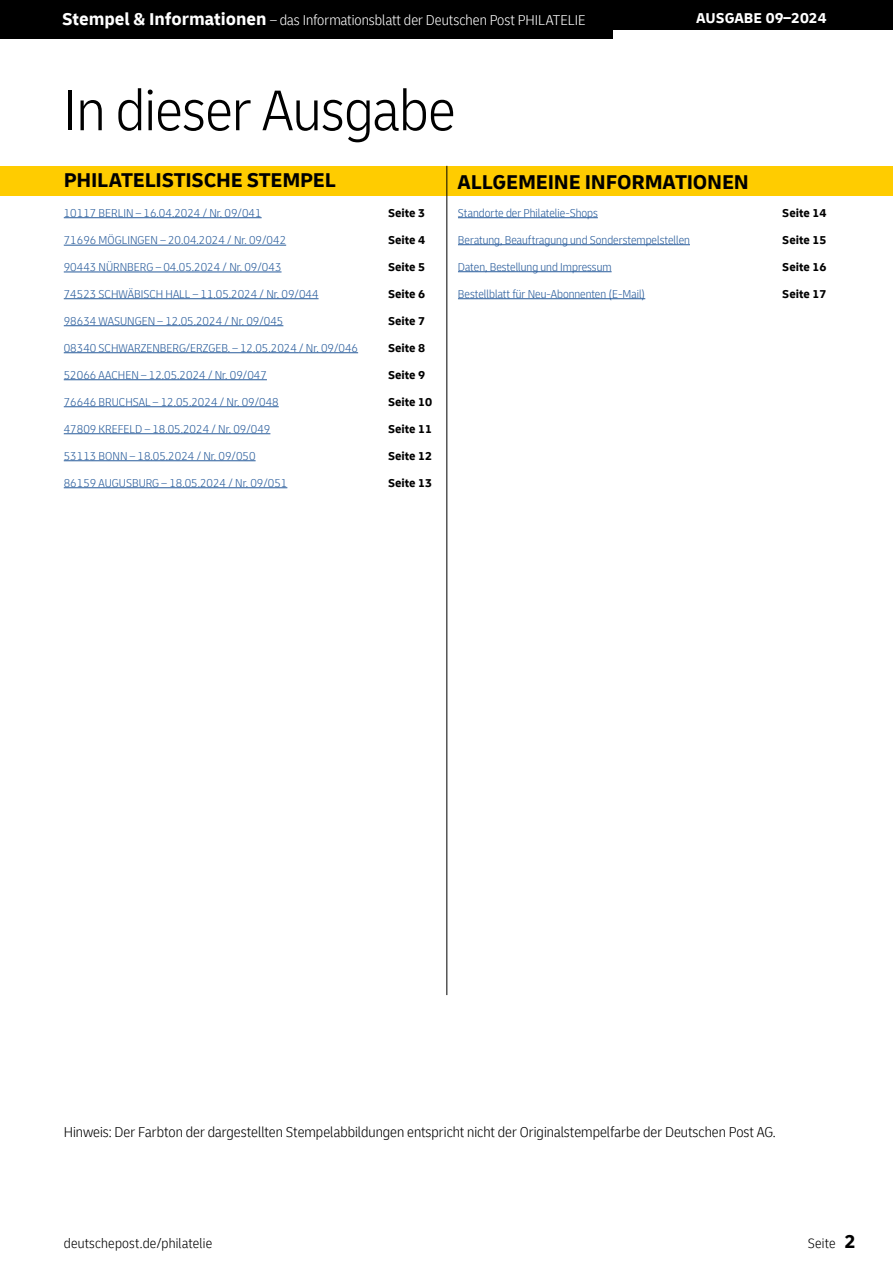
<style>
.page{position:relative;width:893px;height:1263px;background:#fff}
.page>*{position:absolute;margin:0;border:0;box-sizing:border-box;transform-origin:0 0}
.t1{font:300 condensed 60px "Delivery";letter-spacing:-.01em;color:#000}
.t2{font:700 21px "Delivery";letter-spacing:-.01em;color:#000}
.t3{font:300 condensed 15px "Delivery";color:#000}
.t4{font:300 condensed 15px "Delivery";color:#fff}
.t5{font:700 15px "Delivery";color:#fff}
.t6{font:300 condensed 14.25px "Delivery";letter-spacing:.015em;color:#000}
.t7{font:300 condensed 12px "Delivery";color:#275b9b}
.t8{font:700 12px "Delivery";color:#000}
.s1{font-weight:700;font-stretch:normal;font-size:18px}
.s2{font-weight:700;font-stretch:normal;font-size:19.5px}
</style>
<div class="page">
<div style="left:0;top:0;width:893px;height:30px;background:#000"></div>
<div style="left:0;top:0;width:612px;height:38px;background:#000"></div>
<div style="left:0;top:166px;width:446px;height:30px;background:#fc0"></div>
<div style="left:446px;top:166px;width:447px;height:30px;background:#fc0"></div>
<hr style="left:447px;top:166px;width:1px;height:829px;background:#000">
<hr style="left:64px;top:217px;width:198px;height:1px;background:#275b9b">
<hr style="left:64px;top:298px;width:255px;height:1px;background:#275b9b">
<hr style="left:64px;top:325px;width:219px;height:1px;background:#275b9b">
<hr style="left:64px;top:352px;width:294px;height:1px;background:#275b9b">
<hr style="left:64px;top:379px;width:203px;height:1px;background:#275b9b">
<hr style="left:64px;top:406px;width:215px;height:1px;background:#275b9b">
<hr style="left:64px;top:433px;width:206px;height:1px;background:#275b9b">
<hr style="left:64px;top:460px;width:192px;height:1px;background:#275b9b">
<hr style="left:64px;top:487px;width:223px;height:1px;background:#275b9b">
<hr style="left:458px;top:217px;width:140px;height:1px;background:#275b9b">
<hr style="left:458px;top:244px;width:232px;height:1px;background:#275b9b">
<hr style="left:458px;top:271px;width:154px;height:1px;background:#275b9b">
<hr style="left:458px;top:298px;width:187px;height:1px;background:#275b9b">
<hr style="left:64px;top:245px;width:222px;height:1px;background:#275b9b">
<hr style="left:64px;top:272px;width:218px;height:1px;background:#275b9b">
<p class="t4" style="left:62px;top:12px;width:525px"><span class="s1">Stempel &amp; Informationen</span> – das Informationsblatt der Deutschen Post PHILATELIE</p>
<p class="t5" style="left:696px;top:9px;width:132px">AUSGABE 09–2024</p>
<h1 class="t1" style="left:64px;top:75px;width:393px">In dieser Ausgabe</h1>
<h2 class="t2" style="left:64px;top:167px;width:274px">PHILATELISTISCHE STEMPEL</h2>
<p class="t7" style="left:64px;top:206px;width:199px">10117 BERLIN – 16.04.2024 / Nr. 09/041</p>
<h2 class="t2" style="left:458px;top:169px;width:293px">ALLGEMEINE INFORMATIONEN</h2>
<p class="t8" style="left:388px;top:205px;width:39px">Seite 3</p>
<p class="t8" style="left:388px;top:232px;width:39px">Seite 4</p>
<p class="t8" style="left:388px;top:259px;width:39px">Seite 5</p>
<p class="t8" style="left:388px;top:286px;width:39px">Seite 6</p>
<p class="t8" style="left:388px;top:313px;width:39px">Seite 7</p>
<p class="t8" style="left:388px;top:340px;width:39px">Seite 8</p>
<p class="t8" style="left:388px;top:367px;width:39px">Seite 9</p>
<p class="t8" style="left:388px;top:394px;width:46px">Seite 10</p>
<p class="t8" style="left:388px;top:421px;width:46px">Seite 11</p>
<p class="t8" style="left:388px;top:448px;width:46px">Seite 12</p>
<p class="t8" style="left:388px;top:475px;width:46px">Seite 13</p>
<p class="t7" style="left:458px;top:206px;width:141px">Standorte der Philatelie-Shops</p>
<p class="t7" style="left:458px;top:233px;width:233px">Beratung, Beauftragung und Sonderstempelstellen</p>
<p class="t7" style="left:458px;top:260px;width:155px">Daten, Bestellung und Impressum</p>
<p class="t7" style="left:458px;top:287px;width:189px">Bestellblatt für Neu-Abonnenten (E-Mail)</p>
<p class="t7" style="left:64px;top:233px;width:224px">71696 MÖGLINGEN – 20.04.2024 / Nr. 09/042</p>
<p class="t7" style="left:64px;top:260px;width:219px">90443 NÜRNBERG – 04.05.2024 / Nr. 09/043</p>
<p class="t7" style="left:64px;top:287px;width:256px">74523 SCHWÄBISCH HALL – 11.05.2024 / Nr. 09/044</p>
<p class="t7" style="left:64px;top:314px;width:221px">98634 WASUNGEN – 12.05.2024 / Nr. 09/045</p>
<p class="t7" style="left:64px;top:341px;width:296px">08340 SCHWARZENBERG/ERZGEB. – 12.05.2024 / Nr. 09/046</p>
<p class="t7" style="left:64px;top:368px;width:205px">52066 AACHEN – 12.05.2024 / Nr. 09/047</p>
<p class="t7" style="left:64px;top:395px;width:216px">76646 BRUCHSAL – 12.05.2024 / Nr. 09/048</p>
<p class="t7" style="left:64px;top:422px;width:208px">47809 KREFELD – 18.05.2024 / Nr. 09/049</p>
<p class="t7" style="left:64px;top:449px;width:193px">53113 BONN – 18.05.2024 / Nr. 09/050</p>
<p class="t7" style="left:64px;top:476px;width:225px">86159 AUGUSBURG – 18.05.2024 / Nr. 09/051</p>
<p class="t8" style="left:782px;top:205px;width:46px">Seite 14</p>
<p class="t8" style="left:782px;top:232px;width:46px">Seite 15</p>
<p class="t8" style="left:782px;top:259px;width:46px">Seite 16</p>
<p class="t8" style="left:782px;top:286px;width:46px">Seite 17</p>
<p class="t3" style="left:64px;top:1124px;width:713px">Hinweis: Der Farbton der dargestellten Stempelabbildungen entspricht nicht der Originalstempelfarbe der Deutschen Post AG.</p>
<p class="t6" style="left:64px;top:1235px;width:150px">deutschepost.de/philatelie</p>
<p class="t6" style="left:808px;top:1235px;width:50px">Seite <span class="s2">2</span></p>
</div>
